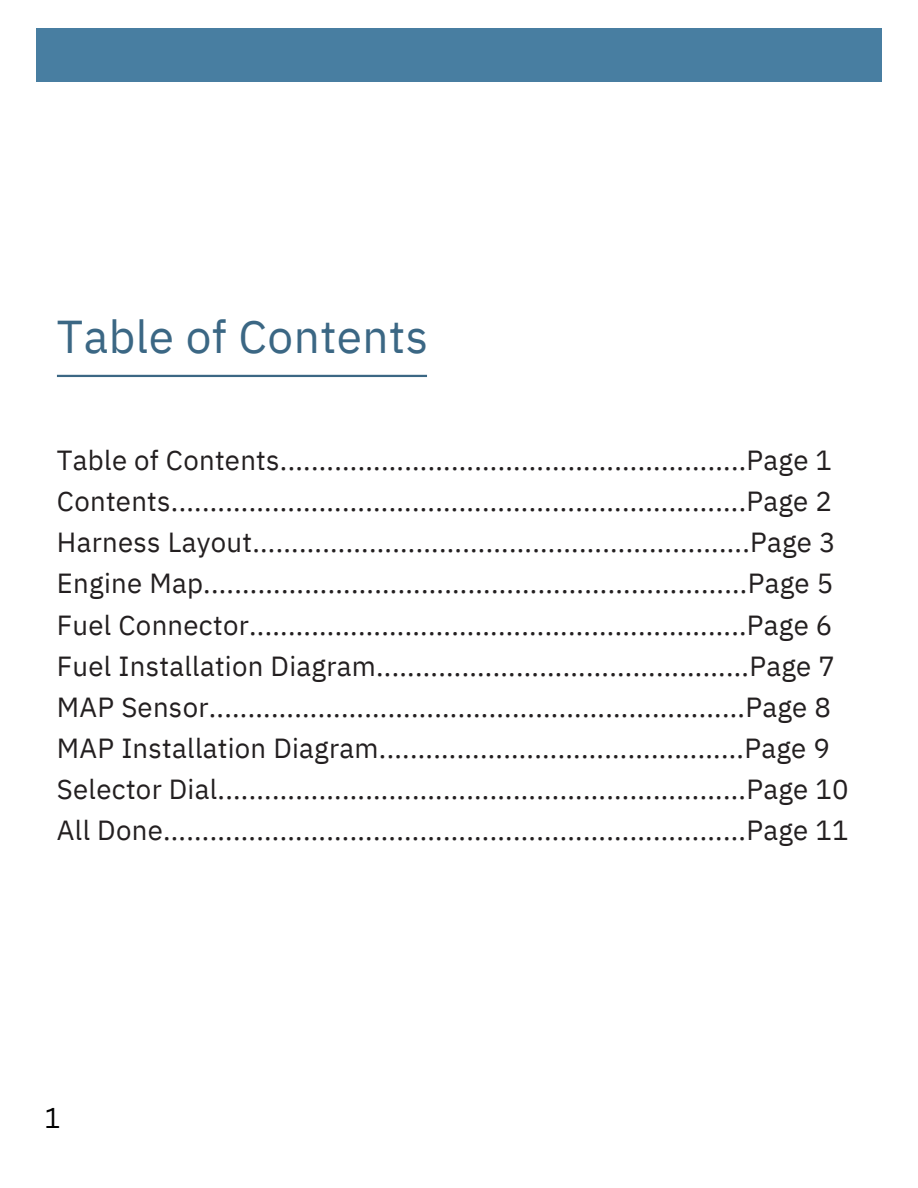
<style>
.page{position:relative;width:918px;height:1188px;background:#fff}
.page>*{position:absolute;margin:0;border:0;box-sizing:border-box;transform-origin:0 0}
.t1{font:45.9px "IBM Plex Sans";letter-spacing:.01em;color:#3b6784}
.t2{font:27.9px "Canva Sans";color:#000}
.t3{font:27.6px/41.1px "IBM Plex Sans";letter-spacing:.01em;color:#231f20}
</style>
<div class="page">
<hr style="left:57px;top:375px;width:370px;height:2px;background:#3b6784">
<div style="left:36px;top:29px;width:846px;height:53px;background:#487ea1"></div>
<h1 class="t1" style="left:57px;top:306px;width:373px">Table of Contents</h1>
<p class="t3" style="left:57px;top:439px;width:777px">Table of Contents............................................................Page 1<br>Contents..........................................................................Page 2</p>
<p class="t3" style="left:57px;top:521px;width:780px">Harness Layout................................................................Page 3</p>
<p class="t3" style="left:57px;top:563px;width:778px">Engine Map......................................................................Page 5</p>
<p class="t3" style="left:57px;top:604px;width:793px">Fuel Connector................................................................Page 6<br>Fuel Installation Diagram................................................Page 7<br>MAP Sensor.....................................................................Page 8<br>MAP Installation Diagram...............................................Page 9<br>Selector Dial....................................................................Page 10<br>All Done...........................................................................Page 11</p>
<p class="t2" style="left:45px;top:1098px;width:16px">1</p>
</div>
